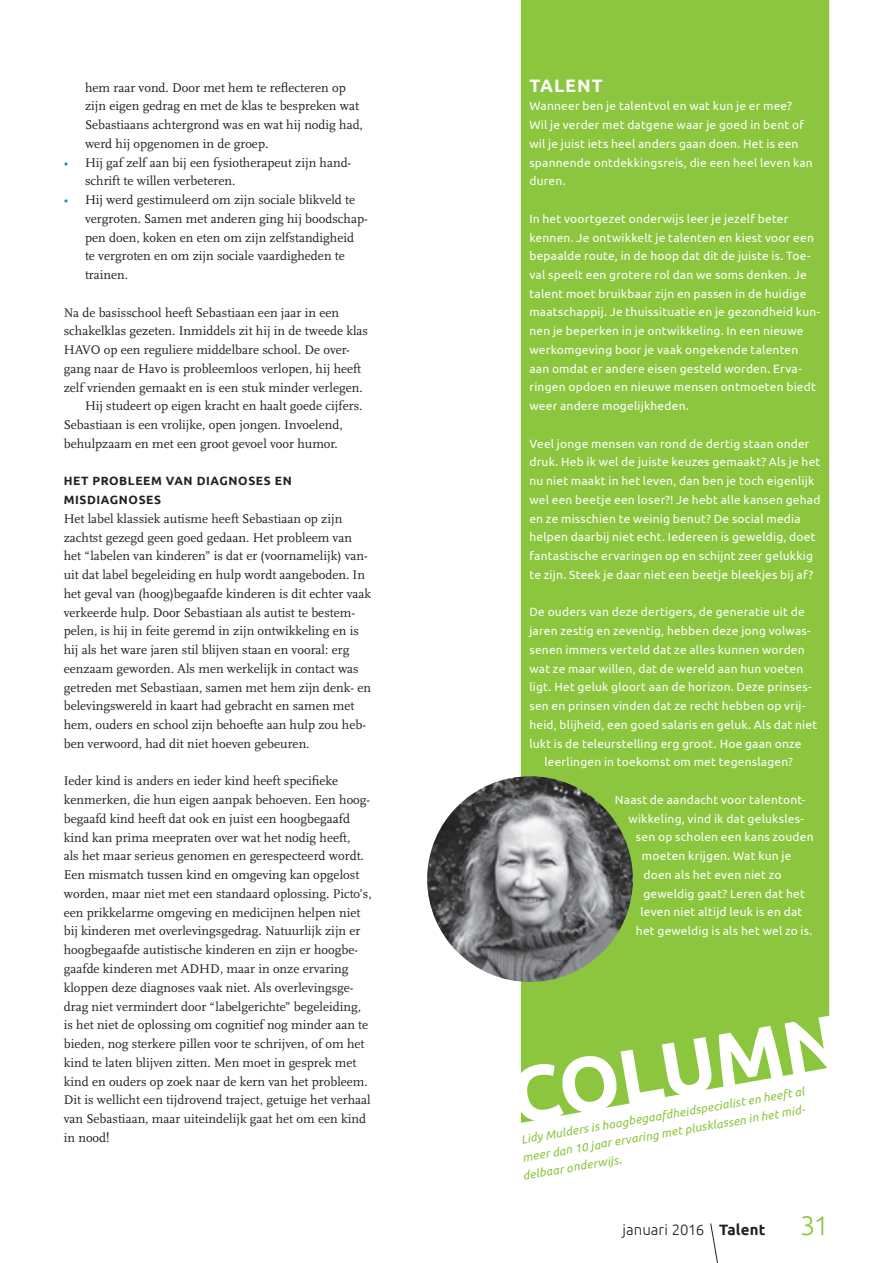
<style>
.page{position:relative;width:893px;height:1263px;background:#fff}
.page>*{position:absolute;margin:0;border:0;box-sizing:border-box;transform-origin:0 0}
.t1{font:300 27px "Ubuntu";color:#8bc63e}
.t2{font:700 18px "Ubuntu";letter-spacing:.05em;color:#fff}
.t3{font:300 15px "Ubuntu";color:#231f20}
.t4{font:13.2px/18.8px "Scala OT";color:#231f20}
.t5{font:12px/18.8px "Ubuntu";letter-spacing:.015em;color:#fff}
.t6{font:italic 12px/17.9px "Ubuntu";color:#8bc63e;text-align:justify}
.t7{font:700 12px/18.8px "Ubuntu";letter-spacing:.05em;color:#231f20}
.s1{color:#0196b2}
.s2{font-weight:700}
</style>
<div class="page">
<svg style="left:710px;top:1223px;width:8px;height:40px"></svg>
<div style="left:521px;top:0;width:308px;height:1123px;background:#8bc63e"></div>
<img style="left:427px;top:776px;width:206px;height:206px;border-radius:103px">
<svg style="left:520px;top:1015px;width:310px;height:107px"></svg>
<p class="t4" style="left:85px;top:78px;width:279px">hem raar vond. Door met hem te reflecteren op zijn eigen gedrag en met de klas te bespreken wat Sebastiaans achtergrond was en wat hij nodig had, werd hij opgenomen in de groep.</p>
<p class="t4" style="left:85px;top:153px;width:268px;text-indent:-21px"><span class="s1">•</span> Hij gaf zelf aan bij een fysiotherapeut zijn hand&shy;schrift te willen verbeteren.</p>
<p class="t4" style="left:85px;top:190px;width:284px;text-indent:-21px"><span class="s1">•</span> Hij werd gestimuleerd om zijn sociale blikveld te vergroten. Samen met anderen ging hij boodschap&shy;pen doen, koken en eten om zijn zelfstandigheid<br>te vergroten en om zijn sociale vaardigheden te trainen.</p>
<p class="t4" style="left:64px;top:303px;width:277px">Na de basisschool heeft Sebastiaan een jaar in een</p>
<p class="t4" style="left:64px;top:322px;width:306px">schakelklas gezeten. Inmiddels zit hij in de tweede klas</p>
<p class="t4" style="left:64px;top:340px;width:287px">HAVO op een reguliere middelbare school. De over-</p>
<p class="t4" style="left:64px;top:359px;width:299px">gang naar de Havo is probleemloos verlopen, hij heeft</p>
<p class="t4" style="left:64px;top:378px;width:300px">zelf vrienden gemaakt en is een stuk minder verlegen.</p>
<p class="t4" style="left:85px;top:397px;width:279px">Hij studeert op eigen kracht en haalt goede cijfers.</p>
<p class="t4" style="left:64px;top:415px;width:280px">Sebastiaan is een vrolijke, open jongen. Invoelend,</p>
<p class="t4" style="left:64px;top:434px;width:275px">behulpzaam en met een groot gevoel voor humor.</p>
<p class="t7" style="left:64px;top:471px;width:230px">H ET PROBLEEM VAN DIAGNOSES EN<br>MISDIAGNOSES</p>
<p class="t4" style="left:64px;top:509px;width:309px">Het label klassiek autisme heeft Sebastiaan op zijn zachtst gezegd geen goed gedaan. Het probleem van het “labelen van kinderen” is dat er (voornamelijk) van&shy;uit dat label begeleiding en hulp wordt aangeboden. In het geval van (hoog)begaafde kinderen is dit echter vaak verkeerde hulp. Door Sebastiaan als autist te bestem&shy;pelen, is hij in feite geremd in zijn ontwikkeling en is hij als het ware jaren stil blijven staan en vooral: erg eenzaam geworden. Als men werkelijk in contact was getreden met Sebastiaan, samen met hem zijn denk- en belevingswereld in kaart had gebracht en samen met hem, ouders en school zijn behoefte aan hulp zou heb&shy;ben verwoord, had dit niet hoeven gebeuren.</p>
<p class="t4" style="left:64px;top:772px;width:309px">Ieder kind is anders en ieder kind heeft specifieke kenmerken, die hun eigen aanpak behoeven. Een hoog&shy;begaafd kind heeft dat ook en juist een hoogbegaafd kind kan prima meepraten over wat het nodig heeft,<br>als het maar serieus genomen en gerespecteerd wordt.<br>Een mismatch tussen kind en omgeving kan opgelost worden, maar niet met een standaard oplossing. Picto’s, een prikkelarme omgeving en medicijnen helpen niet bij kinderen met overlevingsgedrag. Natuurlijk zijn er hoogbegaafde autistische kinderen en zijn er hoogbe&shy;gaafde kinderen met ADHD, maar in onze ervaring kloppen deze diagnoses vaak niet. Als overlevingsge&shy;drag niet vermindert door “labelgerichte” begeleiding, is het niet de oplossing om cognitief nog minder aan te bieden, nog sterkere pillen voor te schrijven, of om het kind te laten blijven zitten. Men moet in gesprek met kind en ouders op zoek naar de kern van het probleem.<br>Dit is wellicht een tijdrovend traject, getuige het verhaal van Sebastiaan, maar uiteindelijk gaat het om een kind in nood!</p>
<h2 class="t2" style="left:529px;top:74px;width:72px">TALENT</h2>
<p class="t5" style="left:529px;top:96px;width:285px">Wanneer ben je talentvol en wat kun je er mee?<br>Wil je verder met datgene waar je goed in bent of wil je juist iets heel anders gaan doen. Het is een spannende ontdekkingsreis, die een heel leven kan duren.</p>
<p class="t5" style="left:529px;top:209px;width:293px">In het voortgezet onderwijs leer je jezelf beter kennen. Je ontwikkelt je talenten en kiest voor een bepaalde route, in de hoop dat dit de juiste is. Toe&shy;val speelt een grotere rol dan we soms denken. Je talent moet bruikbaar zijn en passen in de huidige maatschappij. Je thuissituatie en je gezondheid kun&shy;nen je beperken in je ontwikkeling. In een nieuwe werkomgeving boor je vaak ongekende talenten aan omdat er andere eisen gesteld worden. Erva&shy;ringen opdoen en nieuwe mensen ontmoeten biedt weer andere mogelijkheden.</p>
<p class="t5" style="left:529px;top:434px;width:293px">Veel jonge mensen van rond de dertig staan onder druk. Heb ik wel de juiste keuzes gemaakt? Als je het nu niet maakt in het leven, dan ben je toch eigenlijk wel een beetje een loser?! Je hebt alle kansen gehad en ze misschien te weinig benut? De social media helpen daarbij niet echt. Iedereen is geweldig, doet fantastische ervaringen op en schijnt zeer gelukkig te zijn. Steek je daar niet een beetje bleekjes bij af?</p>
<p class="t5" style="left:529px;top:602px;width:277px">De ouders van deze dertigers, de generatie uit de</p>
<p class="t5" style="left:529px;top:621px;width:283px">jaren zestig en zeventig, hebben deze jong volwas-</p>
<p class="t5" style="left:529px;top:640px;width:277px">senen immers verteld dat ze alles kunnen worden</p>
<p class="t5" style="left:529px;top:659px;width:275px">wat ze maar willen, dat de wereld aan hun voeten</p>
<p class="t5" style="left:529px;top:677px;width:284px">ligt. Het geluk gloort aan de horizon. Deze prinses-</p>
<p class="t5" style="left:529px;top:696px;width:278px">sen en prinsen vinden dat ze recht hebben op vrij-</p>
<p class="t5" style="left:529px;top:715px;width:289px">heid, blijheid, een goed salaris en geluk. Als dat niet</p>
<p class="t5" style="left:529px;top:734px;width:274px">lukt is de teleurstelling erg groot. Hoe gaan onze</p>
<p class="t5" style="left:544px;top:752px;width:250px">leerlingen in toekomst om met tegenslagen?</p>
<p class="t5" style="left:615px;top:790px;width:192px">Naast de aandacht voor talentont-</p>
<p class="t5" style="left:628px;top:809px;width:177px">wikkeling, vind ik dat geluksles-</p>
<p class="t5" style="left:636px;top:827px;width:179px">sen op scholen een kans zouden</p>
<p class="t5" style="left:642px;top:846px;width:151px">moeten krijgen. Wat kun je</p>
<p class="t5" style="left:643px;top:865px;width:140px">doen als het even niet zo</p>
<p class="t5" style="left:643px;top:884px;width:163px">geweldig gaat? Leren dat het</p>
<p class="t5" style="left:640px;top:902px;width:163px">leven niet altijd leuk is en dat</p>
<p class="t5" style="left:636px;top:921px;width:178px">het geweldig is als het wel zo is.</p>
<p class="t6" style="left:515px;top:1132px;width:294px;text-indent:5px;rotate:-10deg">Lidy Mulders is hoogbegaafdheidspecialist en heeft al meer dan 10 jaar ervaring met plusklassen in het mid&shy;delbaar onderwijs.</p>
<p class="t3" style="left:622px;top:1221px;width:144px">januari 2016 <span class="s2">TALENT</span></p>
<h1 class="t1" style="left:800px;top:1209px;width:31px">31</h1>
</div>
